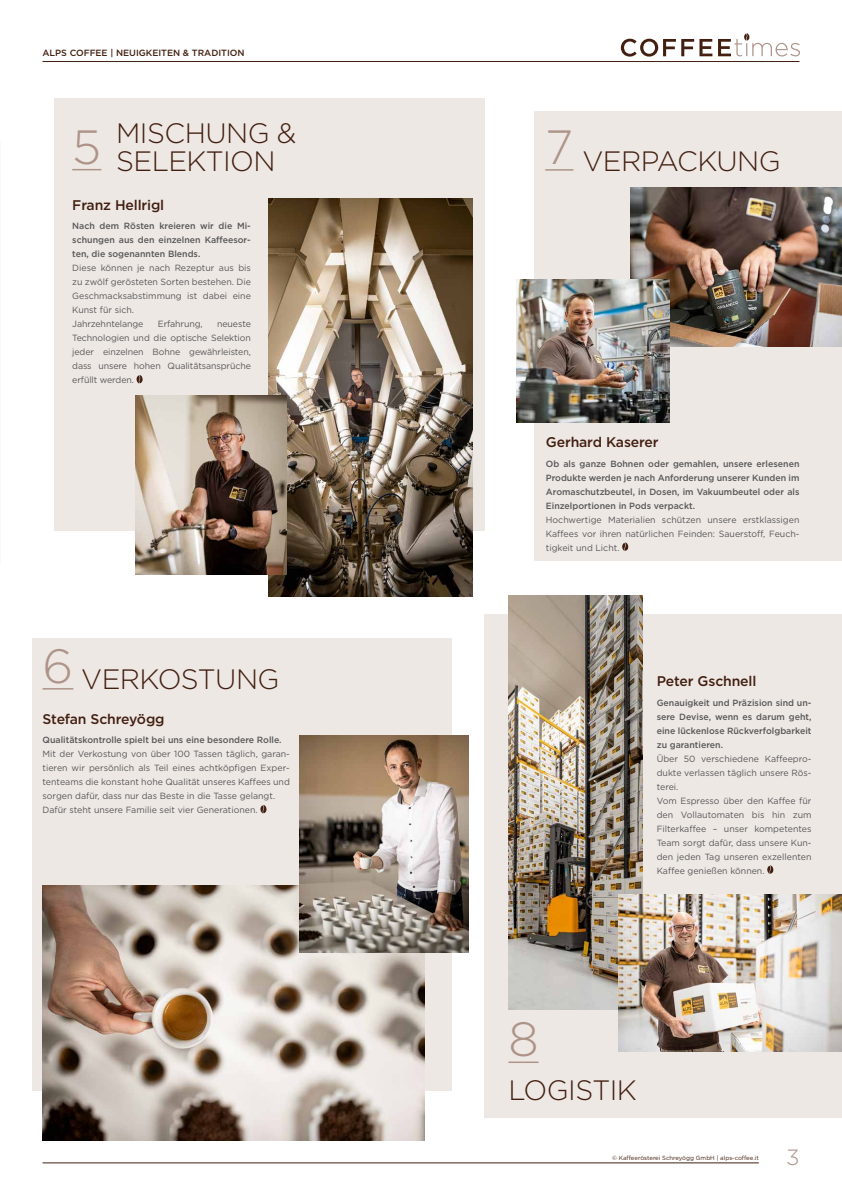
<style>
.page{position:relative;width:842px;height:1191px;background:#fff}
.page>*{position:absolute;margin:0;border:0;box-sizing:border-box;transform-origin:0 0}
.t1{font:300 48px "Gotham";color:#ad9388}
.t2{font:300 28px/28px "Gotham";letter-spacing:-.02em;color:#421f10}
.t3{font:300 22px "Gotham";color:#ad9388}
.t4{font:500 14px "Gotham";letter-spacing:-.01em;color:#421f10}
.t5{font:9px/14px "Gotham";color:#575756}
.t6{font:500 9px/14px "Gotham";color:#575756;text-align:justify}
.t7{font:500 9px "Gotham";color:#421f10}
.t8{font:6px "Gotham";color:#421f10}
</style>
<div class="page">
<div style="left:54px;top:98px;width:431px;height:433px;background:#eee8e5"></div>
<div style="left:485px;top:614px;width:357px;height:503px;background:#eee8e5"></div>
<div style="left:535px;top:111px;width:307px;height:450px;background:#eee8e5"></div>
<div style="left:33px;top:638px;width:419px;height:452px;background:#eee8e5"></div>
<img style="left:631px;top:187px;width:211px;height:159px">
<img style="left:517px;top:279px;width:153px;height:144px">
<img style="left:508px;top:596px;width:135px;height:413px">
<img style="left:43px;top:885px;width:381px;height:255px">
<img style="left:618px;top:894px;width:224px;height:157px">
<svg style="left:621px;top:33px;width:179px;height:24px"></svg>
<img style="left:299px;top:735px;width:169px;height:217px">
<svg style="left:72px;top:169px;width:29px;height:1px"></svg>
<hr style="left:43px;top:688px;width:30px;height:1px;background:#ad9388">
<hr style="left:508px;top:1061px;width:31px;height:2px;background:#ad9388">
<hr style="left:545px;top:169px;width:28px;height:2px;background:#ad9388">
<img style="left:269px;top:198px;width:204px;height:398px">
<img style="left:135px;top:396px;width:151px;height:178px">
<hr style="left:43px;top:61px;width:756px;height:1px;background:#421f10">
<hr style="left:43px;top:1162px;width:716px;height:1px;background:#421f10">
<svg style="left:136px;top:375px;width:7px;height:8px"></svg>
<svg style="left:260px;top:805px;width:7px;height:8px"></svg>
<svg style="left:622px;top:542px;width:7px;height:9px"></svg>
<svg style="left:767px;top:865px;width:7px;height:9px"></svg>
<p class="t7" style="left:43px;top:47px;width:204px">ALPS COFFEE | NEUIGKEITEN &amp; TRADITION</p>
<h1 class="t1" style="left:72px;top:116px;width:31px">5</h1>
<h2 class="t2" style="left:116px;top:118px;width:182px">MISCHUNG &amp;<br>SELEKTION</h2>
<h3 class="t4" style="left:72px;top:196px;width:94px">Franz Hellrigl</h3>
<p class="t6" style="left:72px;top:219px;width:180px">Nach dem Rösten kreieren wir die Mi&shy;schungen aus den einzelnen Kaffeesor&shy;ten, die sogenannten Blends.</p>
<p class="t5" style="left:72px;top:261px;width:180px">Diese können je nach Rezeptur aus bis zu zwölf gerösteten Sorten bestehen. Die<br>Geschmacksabstimmung ist dabei eine<br>Kunst für sich.<br>Jahrzehntelange</p>
<p class="t5" style="left:158px;top:317px;width:46px">Erfahrung,</p>
<p class="t5" style="left:72px;top:317px;width:180px;text-align:justify;text-indent:145px">neueste Technologien und die optische Selektion jeder einzelnen Bohne gewährleisten, dass unsere hohen Qualitätsansprüche erfüllt werden.</p>
<h1 class="t1" style="left:43px;top:635px;width:32px">6</h1>
<h2 class="t2" style="left:81px;top:664px;width:200px">VERKOSTUNG</h2>
<h3 class="t4" style="left:43px;top:709px;width:124px">Stefan Schreyögg</h3>
<p class="t6" style="left:43px;top:733px;width:241px">Qualitätskontrolle spielt bei uns eine besondere Rolle.</p>
<p class="t5" style="left:43px;top:747px;width:249px">Mit der Verkostung von über 100 Tassen täglich, garan&shy;tieren wir persönlich als Teil eines achtköpfigen Exper&shy;tenteams die konstant hohe Qualität unseres Kaffees und sorgen dafür, dass nur das Beste in die Tasse gelangt.<br>Dafür steht unsere Familie seit vier Generationen.</p>
<h1 class="t1" style="left:545px;top:117px;width:30px">7</h1>
<h2 class="t2" style="left:582px;top:146px;width:200px">VERPACKUNG</h2>
<h3 class="t4" style="left:546px;top:433px;width:114px">Gerhard Kaserer</h3>
<p class="t6" style="left:546px;top:456px;width:255px">Ob als ganze Bohnen oder gemahlen, unsere erlesenen Produkte werden je nach Anforderung unserer Kunden im Aromaschutzbeutel, in Dosen, im Vakuumbeutel oder als Einzelportionen in Pods verpackt.</p>
<p class="t5" style="left:546px;top:512px;width:255px;text-align:justify">Hochwertige Materialien schützen unsere erstklassigen Kaffees vor ihren natürlichen Feinden: Sauerstoff, Feuch&shy;tigkeit und Licht.</p>
<h3 class="t4" style="left:657px;top:672px;width:101px">Peter Gschnell</h3>
<p class="t6" style="left:657px;top:695px;width:156px">Genauigkeit und Präzision sind un&shy;sere Devise, wenn es darum geht, eine lückenlose Rückverfolgbarkeit zu garantieren.</p>
<p class="t5" style="left:657px;top:751px;width:156px">Über 50 verschiedene Kaffeepro&shy;dukte verlassen täglich unsere Rös&shy;terei.<br>Vom Espresso über den Kaffee für den Vollautomaten bis hin zum<br>Filterkaffee – unser kompetentes<br>Team sorgt dafür, dass unsere Kun&shy;den jeden Tag unseren exzellenten<br>Kaffee genießen können.</p>
<h1 class="t1" style="left:508px;top:1009px;width:32px">8</h1>
<h2 class="t2" style="left:508px;top:1075px;width:130px">LOGISTIK</h2>
<p class="t8" style="left:612px;top:1153px;width:148px">© Kaffeerösterei Schreyögg GmbH | alps-coffee.it</p>
<h3 class="t3" style="left:786px;top:1143px;width:15px">3</h3>
</div>
